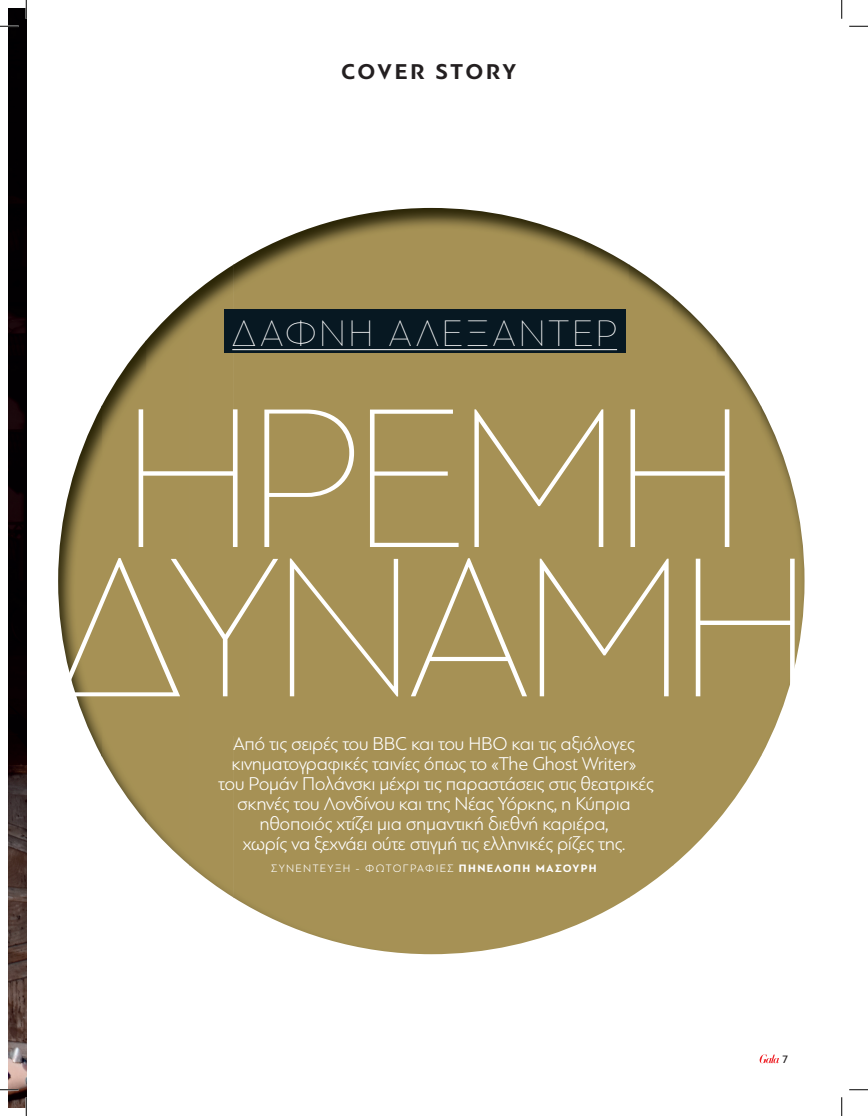
<style>
.page{position:relative;width:868px;height:1116px;background:#fff}
.page>*{position:absolute;margin:0;border:0;box-sizing:border-box;transform-origin:0 0}
.t1{font:208.5px/149.2px "PF Bague Sans Pro X Thin";letter-spacing:-.04em;color:#fff;text-align:center}
.t2{font:38.75px "PF Bague Sans Pro X Thin";letter-spacing:.075em;color:#fff}
.t3{font:700 22.5px "PF Bague Sans Pro";letter-spacing:.115em;color:#231f20}
.t4{font:300 19.38px/20px "PF Bague Sans Pro";letter-spacing:-.02em;color:#fff;text-align:center}
.t5{font:300 11.25px "PF Bague Sans Pro";letter-spacing:.12em;color:#fff}
.t6{font:500 11.25px "PF Bague Sans Pro";color:#231f20}
.s1{font-weight:700}
</style>
<div class="page">
<img style="left:9px;top:9px;width:17px;height:1098px">
<img style="left:233px;top:208px;width:352px;height:746px">
<div style="left:584px;top:241px;width:45px;height:680px;background:#a69155"></div>
<img style="left:189px;top:264px;width:45px;height:633px">
<img style="left:628px;top:264px;width:45px;height:633px">
<img style="left:145px;top:296px;width:45px;height:569px">
<img style="left:672px;top:296px;width:45px;height:569px">
<img style="left:101px;top:340px;width:45px;height:481px">
<img style="left:716px;top:340px;width:45px;height:481px">
<img style="left:58px;top:405px;width:44px;height:351px">
<img style="left:760px;top:405px;width:44px;height:351px">
<svg style="left:759px;top:1054px;width:20px;height:9px"></svg>
<div style="left:224px;top:309px;width:401px;height:44px;background:#071822"></div>
<hr style="left:232px;top:349px;width:385px;height:1px;background:#fff">
<svg style="left:0;top:25px;width:19px;height:2px"></svg>
<svg style="left:849px;top:25px;width:18px;height:2px"></svg>
<svg style="left:0;top:1088px;width:19px;height:2px"></svg>
<svg style="left:849px;top:1089px;width:18px;height:1px"></svg>
<svg style="left:25px;top:0;width:2px;height:19px"></svg>
<svg style="left:25px;top:1097px;width:2px;height:18px"></svg>
<svg style="left:841px;top:0;width:1px;height:19px"></svg>
<svg style="left:841px;top:1097px;width:1px;height:18px"></svg>
<p class="t3" style="left:341px;top:57px;width:177px">COVER STORY</p>
<h2 class="t2" style="left:232px;top:312px;width:386px">ΔΑΦΝΗ ΑΛΕΞΑΝΤΕΡ</h2>
<h1 class="t1" style="left:56px;top:405px;width:758px">ΗΡΕΜΗ<br>ΔΥΝΑΜΗ</h1>
<p class="t4" style="left:218px;top:733px;width:437px">Από τις σειρές του BBC και του HBO και τις αξιόλογες κινηµατογραφικές ταινίες όπως το «The Ghost Writer» του Ροµάν Πολάνσκι µέχρι τις παραστάσεις στις θεατρικές σκηνές του Λονδίνου και της Νέας Ύόρκης, η Κύπρια ηθοποιός χτίζει µια σηµαντική διεθνή καριέρα,<br>χωρίς να ξεχνάει ούτε στιγµή τις ελληνικές ρίζες της.</p>
<p class="t5" style="left:271px;top:861px;width:327px">ΣΎΝΕΝΤΕΎΞΉ - ΦΩΤΟΓΡΑΦΙΕΣ <span class="s1">ΠΗΝΕΛΟΠΗ ΜΑΣΟΥΡΗ</span></p>
<p class="t6" style="left:782px;top:1052px;width:8px">7</p>
</div>
